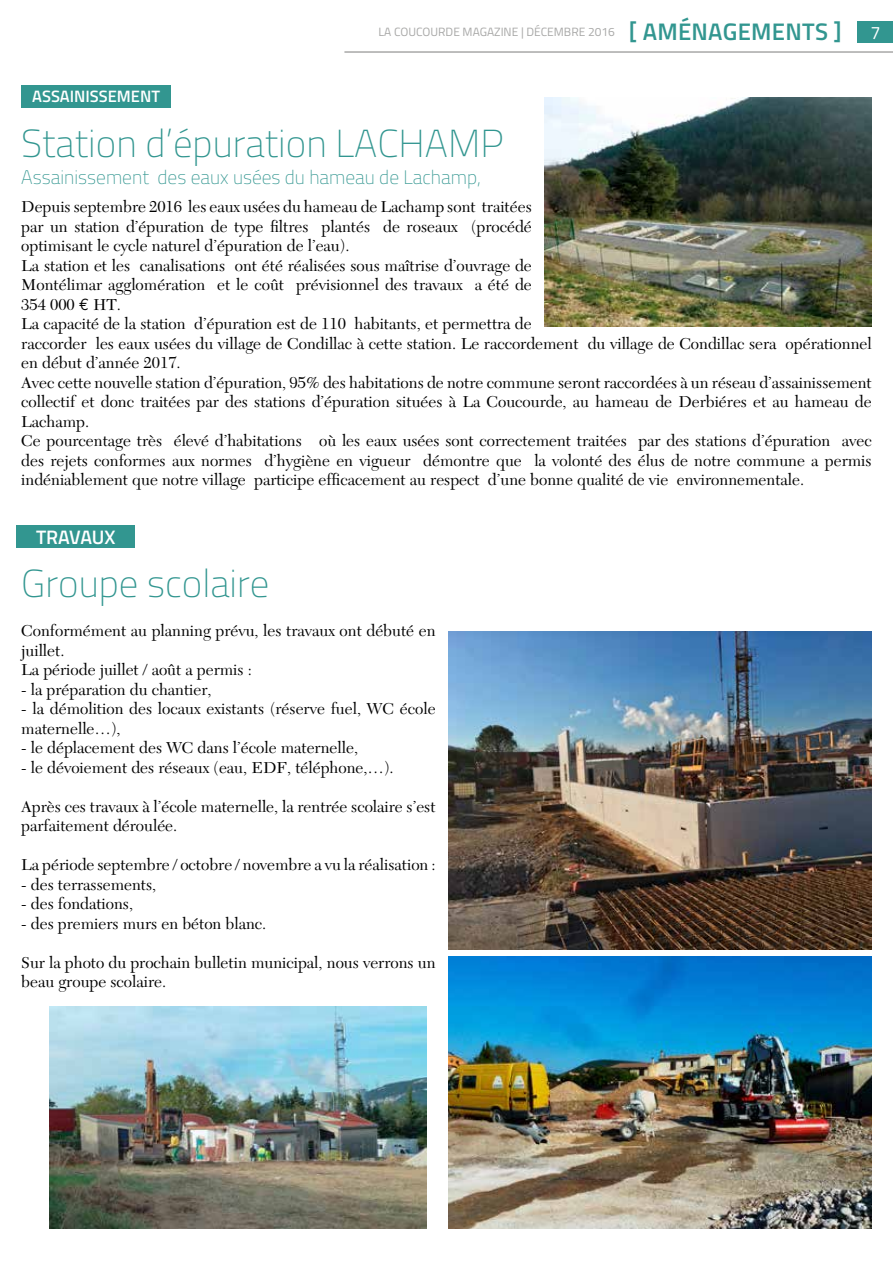
<style>
.page{position:relative;width:893px;height:1263px;background:#fff}
.page>*{position:absolute;margin:0;border:0;box-sizing:border-box;transform-origin:0 0}
.t1{font:100 39px "Titillium";color:#329690}
.t2{font:100 19.5px "Titillium";color:#329690}
.t3{font:600 19.5px "Titillium";letter-spacing:-.005em;color:#fff}
.t4{font:16.5px/19.5px "New Caledonia";color:#000}
.t5{font:600 16.5px "Titillium";color:#fff}
.t6{font:12px "Titillium";color:#a8a8a7}
.s1{font-weight:600;font-size:24px;color:#329690}
.s2{font-size:18px;color:#fff}
.s3{font-family:"Euro Mono"}
</style>
<div class="page">
<div style="left:858px;top:21px;width:35px;height:21px;background:#329690"></div>
<hr style="left:344px;top:51px;width:549px;height:2px;background:#a8a8a7">
<div style="left:17px;top:525px;width:118px;height:23px;background:#329690"></div>
<div style="left:21px;top:85px;width:150px;height:22px;background:#329690"></div>
<img style="left:545px;top:98px;width:327px;height:228px">
<img style="left:448px;top:631px;width:424px;height:318px">
<img style="left:448px;top:956px;width:424px;height:272px">
<img style="left:50px;top:1006px;width:377px;height:223px">
<p class="t6" style="left:379px;top:23px;width:503px">LA COUCOURDE MAGAZINE | DÉCEMBRE 2016 <span class="s1">[ AMÉNAGEMENTS ]</span> <span class="s2">7</span></p>
<p class="t5" style="left:32px;top:84px;width:129px">ASSAINISSEMENT</p>
<h1 class="t1" style="left:21px;top:116px;width:484px">Station d’épuration LACHAMP</h1>
<p class="t2" style="left:21px;top:164px;width:461px">Assainissement des eaux usées du hameau de Lachamp,</p>
<p class="t4" style="left:21px;top:198px;width:852px">Depuis septembre 2016 les eaux usées du hameau de Lachamp sont traitées<br>par un station d’épuration de type filtres plantés de roseaux (procédé<br>optimisant le cycle naturel d’épuration de l’eau).<br>La station et les canalisations ont été réalisées sous maîtrise d’ouvrage de<br>Montélimar agglomération et le coût prévisionnel des travaux a été de<br>354 000 <span class="s3">€</span> HT.<br>La capacité de la station d’épuration est de 110 habitants, et permettra de<br>raccorder les eaux usées du village de Condillac à cette station. Le raccordement du village de Condillac sera opérationnel en début d’année 2017.<br>Avec cette nouvelle station d’épuration, 95% des habitations de notre commune seront raccordées à un réseau d’assainissement collectif et donc traitées par des stations d’épuration situées à La Coucourde, au hameau de Derbiéres et au hameau de Lachamp.<br>Ce pourcentage très élevé d’habitations où les eaux usées sont correctement traitées par des stations d’épuration avec des rejets conformes aux normes d’hygiène en vigueur démontre que la volonté des élus de notre commune a permis indéniablement que notre village participe efficacement au respect d’une bonne qualité de vie environnementale.</p>
<p class="t3" style="left:36px;top:522px;width:81px">TRAVAUX</p>
<h1 class="t1" style="left:21px;top:556px;width:250px">Groupe scolaire</h1>
<p class="t4" style="left:21px;top:621px;width:416px">Conformément au planning prévu, les travaux ont débuté en juillet.<br>La période juillet / août a permis :</p>
<p class="t4" style="left:21px;top:680px;width:192px">- la préparation du chantier,</p>
<p class="t4" style="left:21px;top:699px;width:416px">- la démolition des locaux existants (réserve fuel, WC école maternelle…),</p>
<p class="t4" style="left:21px;top:738px;width:338px">- le déplacement des WC dans l’école maternelle,</p>
<p class="t4" style="left:21px;top:758px;width:374px">- le dévoiement des réseaux (eau, EDF, téléphone,…).</p>
<p class="t4" style="left:21px;top:797px;width:416px">Après ces travaux à l’école maternelle, la rentrée scolaire s’est parfaitement déroulée.</p>
<p class="t4" style="left:21px;top:855px;width:416px">La période septembre / octobre / novembre a vu la réalisation :</p>
<p class="t4" style="left:21px;top:875px;width:137px">- des terrassements,</p>
<p class="t4" style="left:21px;top:894px;width:113px">- des fondations,</p>
<p class="t4" style="left:21px;top:914px;width:247px">- des premiers murs en béton blanc.</p>
<p class="t4" style="left:21px;top:953px;width:416px">Sur la photo du prochain bulletin municipal, nous verrons un beau groupe scolaire.</p>
</div>
